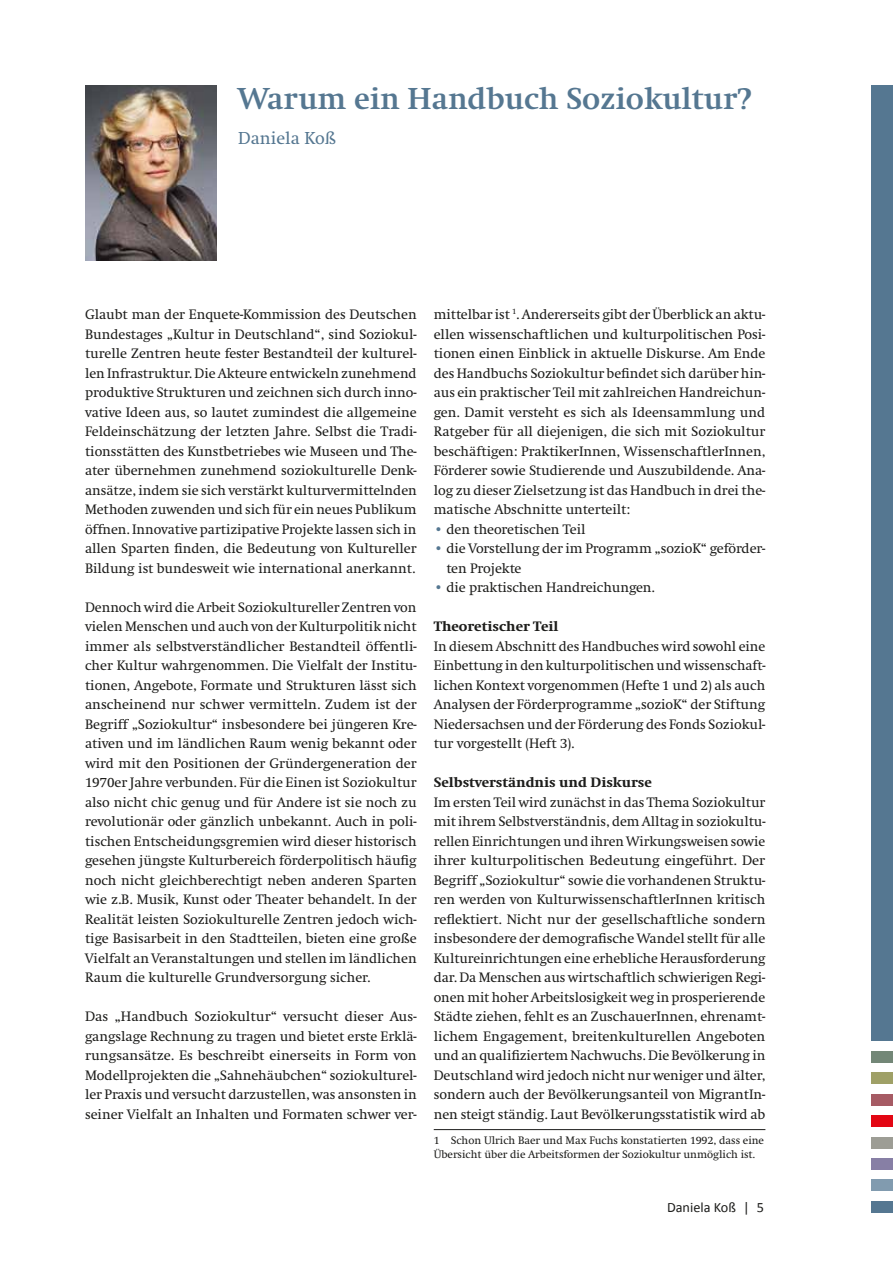
<style>
.page{position:relative;width:893px;height:1263px;background:#fff}
.page>*{position:absolute;margin:0;border:0;box-sizing:border-box;transform-origin:0 0}
.t1{font:700 31.5px "Swift";color:#557791}
.t2{font:18px "Swift";color:#557791}
.t3{font:14.25px/19.5px "Swift";letter-spacing:-.005em;color:#1d1d1b;text-align:justify}
.t4{font:800 14.25px "Swift";color:#1d1d1b}
.t5{font:14.25px "Calibri";color:#1d1d1b}
.t6{font:11.25px/14.2px "Swift";letter-spacing:-.005em;color:#1d1d1b}
.s1{color:#557791}
</style>
<div class="page">
<div style="left:872px;top:1051px;width:21px;height:12px;background:#738777"></div>
<div style="left:872px;top:85px;width:21px;height:956px;background:#557791"></div>
<div style="left:872px;top:1072px;width:21px;height:12px;background:#9fa067"></div>
<div style="left:872px;top:1094px;width:21px;height:12px;background:#a65b64"></div>
<div style="left:872px;top:1115px;width:21px;height:12px;background:#e30613"></div>
<div style="left:872px;top:1137px;width:21px;height:11px;background:#9d9d95"></div>
<div style="left:872px;top:1158px;width:21px;height:12px;background:#877fa5"></div>
<div style="left:872px;top:1179px;width:21px;height:12px;background:#819baf"></div>
<div style="left:872px;top:1201px;width:21px;height:11px;background:#557791"></div>
<hr style="left:434px;top:1129px;width:331px;height:1px;background:#1d1d1b">
<img style="left:85px;top:85px;width:132px;height:176px">
<h1 class="t1" style="left:238px;top:81px;width:515px">Warum ein Handbuch Soziokultur?</h1>
<p class="t2" style="left:238px;top:128px;width:99px">Daniela Koß</p>
<p class="t3" style="left:85px;top:305px;width:333px">Glaubt man der Enquete-Kommission des Deutschen Bundestages „Kultur in Deutschland“, sind Soziokul&shy;turelle Zentren heute fester Bestandteil der kulturel&shy;len Infrastruktur. Die Akteure entwickeln zunehmend produktive Strukturen und zeichnen sich durch inno&shy;vative Ideen aus, so lautet zumindest die allgemeine Feldeinschätzung der letzten Jahre. Selbst die Tradi&shy;tionsstätten des Kunstbetriebes wie Museen und The&shy;ater übernehmen zunehmend soziokulturelle Denk&shy;ansätze, indem sie sich verstärkt kulturvermittelnden Methoden zuwenden und sich für ein neues Publikum öffnen. Innovative partizipative Projekte lassen sich in allen Sparten finden, die Bedeutung von Kultureller Bildung ist bundesweit wie international anerkannt.</p>
<p class="t3" style="left:85px;top:597px;width:333px">Dennoch wird die Arbeit Soziokultureller Zentren von vielen Menschen und auch von der Kulturpolitik nicht immer als selbstverständlicher Bestandteil öffentli&shy;cher Kultur wahrgenommen. Die Vielfalt der Institu&shy;tionen, Angebote, Formate und Strukturen lässt sich anscheinend nur schwer vermitteln. Zudem ist der Begriff „Soziokultur“ insbesondere bei jüngeren Kre&shy;ativen und im ländlichen Raum wenig bekannt oder wird mit den Positionen der Gründergeneration der 1970er Jahre verbunden. Für die Einen ist Soziokultur also nicht chic genug und für Andere ist sie noch zu revolutionär oder gänzlich unbekannt. Auch in poli&shy;tischen Entscheidungsgremien wird dieser historisch gesehen jüngste Kulturbereich förderpolitisch häufig noch nicht gleichberechtigt neben anderen Sparten wie z.B. Musik, Kunst oder Theater behandelt. In der Realität leisten Soziokulturelle Zentren jedoch wich&shy;tige Basisarbeit in den Stadtteilen, bieten eine große Vielfalt an Veranstaltungen und stellen im ländlichen Raum die kulturelle Grundversorgung sicher.</p>
<p class="t3" style="left:85px;top:1007px;width:333px">Das „Handbuch Soziokultur“ versucht dieser Aus&shy;gangslage Rechnung zu tragen und bietet erste Erklä&shy;rungsansätze. Es beschreibt einerseits in Form von Modellprojekten die „Sahnehäubchen“ soziokulturel&shy;ler Praxis und versucht darzustellen, was ansonsten in seiner Vielfalt an Inhalten und Formaten schwer ver-</p>
<p class="t3" style="left:434px;top:305px;width:333px">mittelbar ist <sup>1</sup>. Andererseits gibt der Überblick an aktu&shy;ellen wissenschaftlichen und kulturpolitischen Posi&shy;tionen einen Einblick in aktuelle Diskurse. Am Ende des Handbuchs Soziokultur befindet sich darüber hin&shy;aus ein praktischer Teil mit zahlreichen Handreichun&shy;gen. Damit versteht es sich als Ideensammlung und Ratgeber für all diejenigen, die sich mit Soziokultur beschäftigen: PraktikerInnen, WissenschaftlerInnen, Förderer sowie Studierende und Auszubildende. Ana&shy;log zu dieser Zielsetzung ist das Handbuch in drei the&shy;matische Abschnitte unterteilt:</p>
<p class="t3" style="left:434px;top:519px;width:153px"><span class="s1">•</span> den theoretischen Teil</p>
<p class="t3" style="left:446px;top:539px;width:320px;text-indent:-13px"><span class="s1">•</span> die Vorstellung der im Programm „sozioK“ geförder&shy;ten Projekte</p>
<p class="t3" style="left:434px;top:578px;width:223px"><span class="s1">•</span> die praktischen Handreichungen.</p>
<p class="t4" style="left:434px;top:618px;width:126px">Theoretischer Teil</p>
<p class="t3" style="left:434px;top:636px;width:333px">In diesem Abschnitt des Handbuches wird sowohl eine Einbettung in den kulturpolitischen und wissenschaft&shy;lichen Kontext vorgenommen (Hefte 1 und 2) als auch Analysen der Förderprogramme „sozioK“ der Stiftung Niedersachsen und der Förderung des Fonds Soziokul&shy;tur vorgestellt (Heft 3).</p>
<p class="t4" style="left:434px;top:774px;width:220px">Selbstverständnis und Diskurse</p>
<p class="t3" style="left:434px;top:792px;width:333px">Im ersten Teil wird zunächst in das Thema Soziokultur mit ihrem Selbstverständnis, dem Alltag in soziokultu&shy;rellen Einrichtungen und ihren Wirkungsweisen sowie ihrer kulturpolitischen Bedeutung eingeführt. Der Begriff „Soziokultur“ sowie die vorhandenen Struktu&shy;ren werden von KulturwissenschaftlerInnen kritisch reflektiert. Nicht nur der gesellschaftliche sondern insbesondere der demografische Wandel stellt für alle Kultureinrichtungen eine erhebliche Herausforderung dar. Da Menschen aus wirtschaftlich schwierigen Regi&shy;onen mit hoher Arbeitslosigkeit weg in prosperierende Städte ziehen, fehlt es an ZuschauerInnen, ehrenamt&shy;lichem Engagement, breitenkulturellen Angeboten und an qualifiziertem Nachwuchs. Die Bevölkerung in Deutschland wird jedoch nicht nur weniger und älter, sondern auch der Bevölkerungsanteil von MigrantIn&shy;nen steigt ständig. Laut Bevölkerungsstatistik wird ab</p>
<p class="t6" style="left:434px;top:1133px;width:332px">1 Schon Ulrich Baer und Max Fuchs konstatierten 1992, dass eine<br>Übersicht über die Arbeitsformen der Soziokultur unmöglich ist.</p>
<p class="t5" style="left:667px;top:1198px;width:98px">Daniela Koß | 5</p>
</div>
